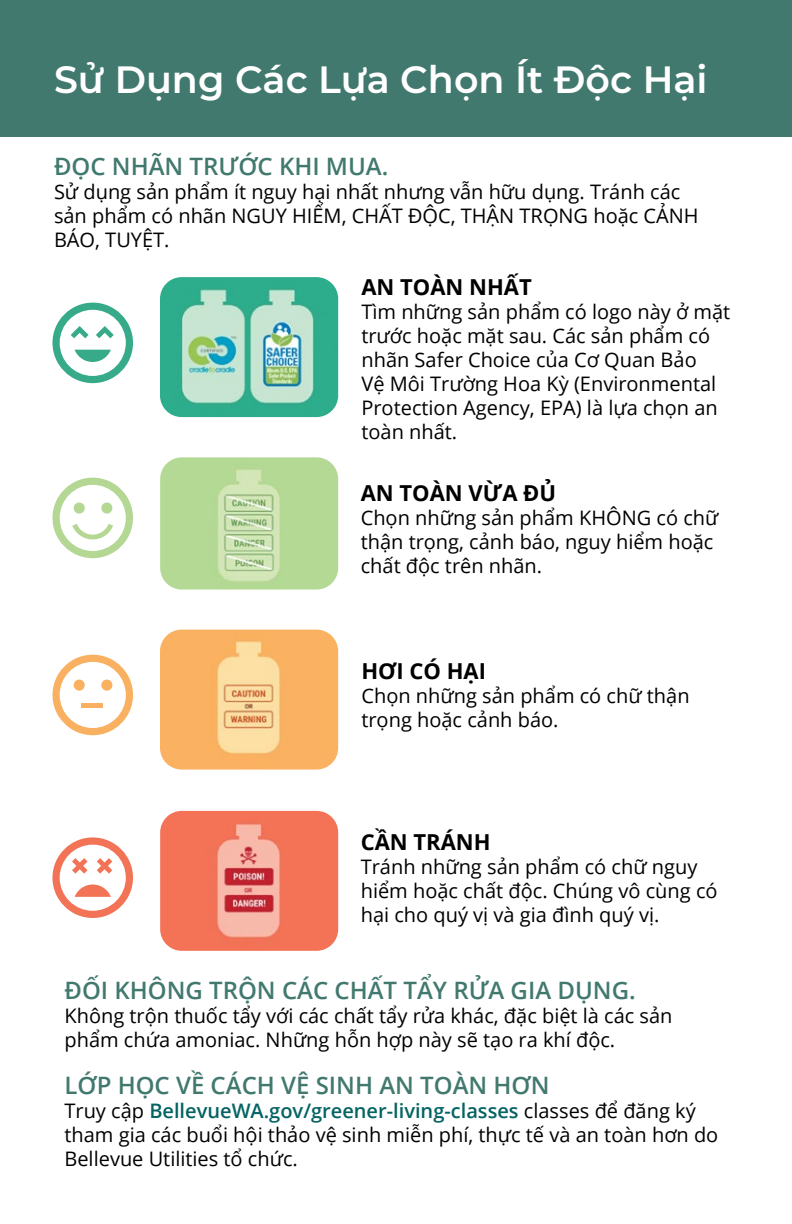
<style>
.page{position:relative;width:792px;height:1224px;background:#fff}
.page>*{position:absolute;margin:0;border:0;box-sizing:border-box;transform-origin:0 0}
.t1{font:600 38px "Montserrat";color:#fff}
.t2{font:600 24px "Open Sans";color:#42796f}
.t3{font:700 22px "Open Sans";color:#000}
.Body_Text{font:20px/24px "Open Sans";color:#000}
.s1{font-weight:600;color:#056363}
</style>
<div class="page">
<div style="left:0;top:0;width:792px;height:137px;background:#42796f"></div>
<img style="left:160px;top:457px;width:178px;height:133px">
<img style="left:160px;top:277px;width:178px;height:140px">
<img style="left:160px;top:630px;width:178px;height:140px">
<img style="left:160px;top:811px;width:178px;height:140px">
<svg style="left:52px;top:478px;width:81px;height:80px"></svg>
<div style="left:74px;top:503px;width:11px;height:11px;background:#b4d893;border-radius:50%"></div>
<div style="left:101px;top:503px;width:11px;height:11px;background:#b4d893;border-radius:50%"></div>
<svg style="left:52px;top:655px;width:81px;height:80px"></svg>
<div style="left:74px;top:680px;width:11px;height:11px;background:#f9b161;border-radius:50%"></div>
<div style="left:101px;top:680px;width:11px;height:11px;background:#f9b161;border-radius:50%"></div>
<div style="left:81px;top:703px;width:22px;height:5px;background:#f9b161"></div>
<svg style="left:52px;top:303px;width:81px;height:80px"></svg>
<svg style="left:52px;top:837px;width:81px;height:81px"></svg>
<p class="t1" style="left:54px;top:52px;width:655px">Sử Dụng Các Lựa Chọn Ít Độc Hại</p>
<p class="t2" style="left:54px;top:150px;width:336px">ĐỌC NHÃN TRƯỚC KHI MUA.</p>
<p class="Body_Text" style="left:54px;top:179px;width:646px">Sử dụng sản phẩm ít nguy hại nhất nhưng vẫn hữu dụng. Tránh các sản phẩm có nhãn NGUY HIỂM, CHẤT ĐỘC, THẬN TRỌNG hoặc CẢNH<br>BÁO, TUYỆT.</p>
<p class="t3" style="left:361px;top:272px;width:172px">AN TOÀN NHẤT</p>
<p class="Body_Text" style="left:361px;top:300px;width:370px">Tìm những sản phẩm có logo này ở mặt trước hoặc mặt sau. Các sản phẩm có nhãn Safer Choice của Cơ Quan Bảo<br>Vệ Môi Trường Hoa Kỳ (Environmental<br>Protection Agency, EPA) là lựa chọn an toàn nhất.</p>
<p class="t3" style="left:361px;top:477px;width:197px">AN TOÀN VỪA ĐỦ</p>
<p class="Body_Text" style="left:361px;top:505px;width:359px">Chọn những sản phẩm KHÔNG có chữ thận trọng, cảnh báo, nguy hiểm hoặc chất độc trên nhãn.</p>
<p class="t3" style="left:361px;top:656px;width:126px">HƠI CÓ HẠI</p>
<p class="Body_Text" style="left:361px;top:684px;width:330px">Chọn những sản phẩm có chữ thận trọng hoặc cảnh báo.</p>
<p class="t3" style="left:361px;top:827px;width:131px">CẦN TRÁNH</p>
<p class="Body_Text" style="left:361px;top:854px;width:358px">Tránh những sản phẩm có chữ nguy hiểm hoặc chất độc. Chúng vô cùng có hại cho quý vị và gia đình quý vị.</p>
<p class="t2" style="left:64px;top:974px;width:573px">ĐỐI KHÔNG TRỘN CÁC CHẤT TẨY RỬA GIA DỤNG.</p>
<p class="Body_Text" style="left:64px;top:1004px;width:610px">Không trộn thuốc tẩy với các chất tẩy rửa khác, đặc biệt là các sản phẩm chứa amoniac. Những hỗn hợp này sẽ tạo ra khí độc.</p>
<p class="t2" style="left:64px;top:1069px;width:487px">LỚP HỌC VỀ CÁCH VỆ SINH AN TOÀN HƠN</p>
<p class="Body_Text" style="left:64px;top:1098px;width:655px">Truy cập <span class="s1">BellevueWA.gov/greener-living-classes</span> classes để đăng ký tham gia các buổi hội thảo vệ sinh miễn phí, thực tế và an toàn hơn do<br>Bellevue Utilities tổ chức.</p>
</div>
